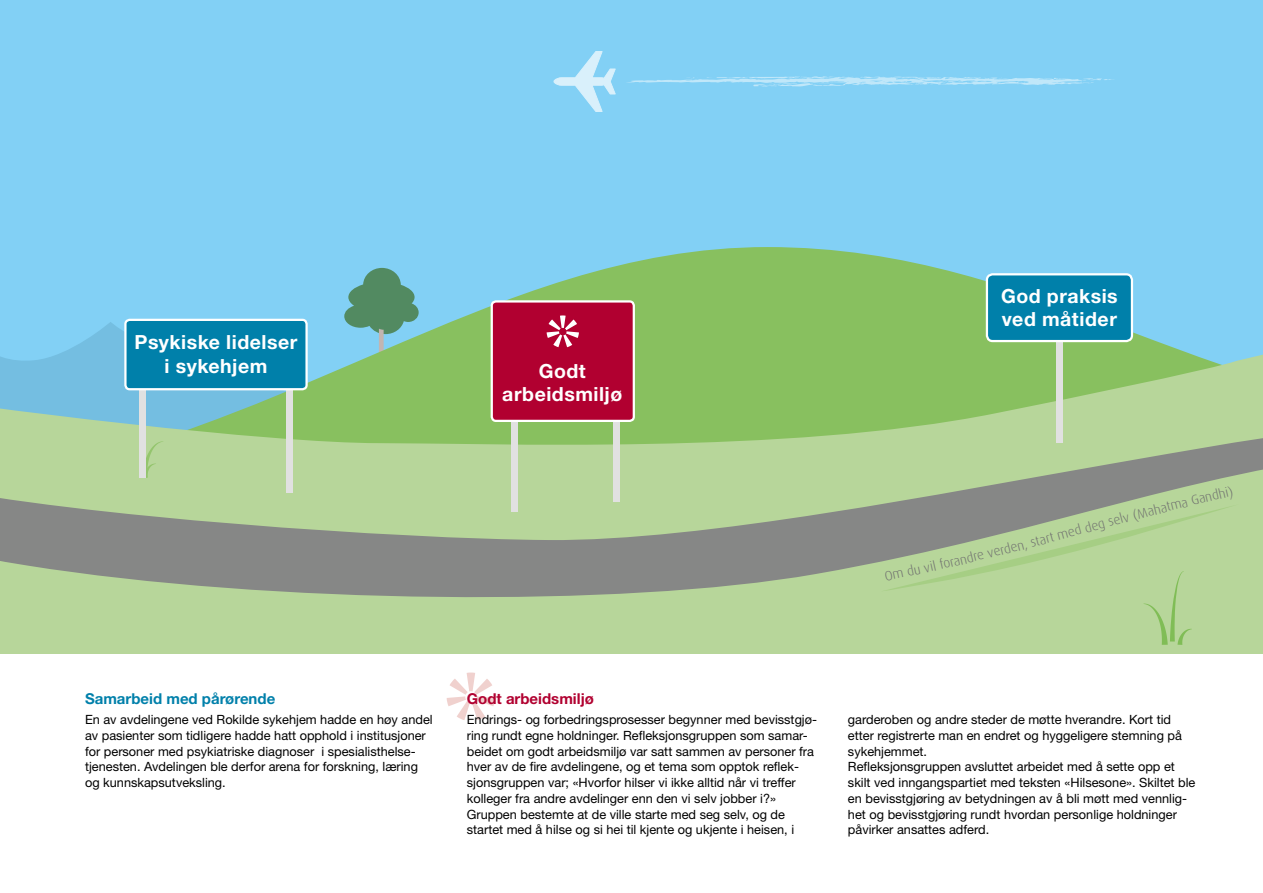
<style>
.page{position:relative;width:1263px;height:893px;background:#fff}
.page>*{position:absolute;margin:0;border:0;box-sizing:border-box;transform-origin:0 0}
.t1{font:700 19.5px/23.4px "Helvetica Neue LT Std";letter-spacing:.025em;color:#fff;text-align:center}
.t2{font:700 15px "Helvetica Neue LT Std";color:#0080aa}
.t3{font:700 15px "Helvetica Neue LT Std";color:#b10030}
.t4{font:300 13.5px "Dax";color:#6e6e6e}
.t5{font:12.75px/15.8px "Helvetica Neue LT Std";color:#000}
</style>
<div class="page">
<div style="left:0;top:0;width:1263px;height:563px;background:#82d0f5"></div>
<div style="left:0;top:608px;width:1263px;height:46px;background:#b7d69a"></div>
<svg style="left:0;top:247px;width:1263px;height:361px"></svg>
<svg style="left:554px;top:51px;width:61px;height:61px"></svg>
<svg style="left:627px;top:76px;width:487px;height:11px"></svg>
<svg style="left:142px;top:441px;width:21px;height:37px"></svg>
<svg style="left:447px;top:672px;width:48px;height:48px"></svg>
<div style="left:140px;top:342px;width:6px;height:135px;background:#e1e1e1"></div>
<div style="left:286px;top:342px;width:6px;height:151px;background:#e1e1e1"></div>
<div style="left:125px;top:320px;width:182px;height:69px;background:#0080aa;border-radius:4px"></div>
<div style="left:124px;top:319px;width:184px;height:71px;border:2px solid #fff;border-radius:4px"></div>
<div style="left:613px;top:388px;width:6px;height:113px;background:#e1e1e1"></div>
<div style="left:512px;top:388px;width:6px;height:124px;background:#e1e1e1"></div>
<div style="left:492px;top:301px;width:142px;height:120px;background:#b10030;border-radius:4px"></div>
<div style="left:491px;top:300px;width:144px;height:122px;border:2px solid #fff;border-radius:4px"></div>
<svg style="left:881px;top:504px;width:358px;height:141px;background:#afca95"></svg>
<div style="left:1056px;top:310px;width:7px;height:133px;background:#e1e1e1"></div>
<div style="left:987px;top:274px;width:145px;height:67px;background:#0080aa;border-radius:6px"></div>
<div style="left:986px;top:273px;width:147px;height:69px;border:2px solid #fff;border-radius:6px"></div>
<svg style="left:547px;top:315px;width:32px;height:32px"></svg>
<h1 class="t1" style="left:135px;top:330px;width:164px">Psykiske lidelser i sykehjem</h1>
<h1 class="t1" style="left:502px;top:359px;width:121px">Godt arbeidsmiljø</h1>
<h1 class="t1" style="left:1001px;top:284px;width:118px;text-align:left">God praksis ved måtider</h1>
<p class="t4" style="left:1197px;top:492px;width:36px;rotate:-13deg">andhi)</p>
<p class="t4" style="left:1146px;top:504px;width:54px;rotate:-14deg">ahatma G</p>
<p class="t4" style="left:1029px;top:535px;width:122px;rotate:-15deg">start med deg selv (M</p>
<p class="t4" style="left:975px;top:549px;width:53px;rotate:-14deg">e verden,</p>
<p class="t4" style="left:922px;top:561px;width:56px;rotate:-13deg">vil forandr</p>
<p class="t4" style="left:883px;top:569px;width:38px;rotate:-12deg">Om du</p>
<p class="t2" style="left:85px;top:690px;width:192px">Samarbeid med pårørende</p>
<p class="t5" style="left:85px;top:712px;width:349px">En av avdelingene ved Rokilde sykehjem hadde en høy andel av pasienter som tidligere hadde hatt opphold i institusjoner for personer med psykiatriske diagnoser i spesialisthelse&shy;tjenesten. Avdelingen ble derfor arena for forskning, læring og kunnskapsutveksling.</p>
<p class="t3" style="left:467px;top:690px;width:129px">Godt arbeidsmiljø</p>
<p class="t5" style="left:467px;top:712px;width:352px">Endrings- og forbedringsprosesser begynner med bevisstgjø&shy;ring rundt egne holdninger. Refleksjonsgruppen som samar&shy;beidet om godt arbeidsmiljø var satt sammen av personer fra hver av de fire avdelingene, og et tema som opptok reflek&shy;sjonsgruppen var; «Hvorfor hilser vi ikke alltid når vi treffer kolleger fra andre avdelinger enn den vi selv jobber i?» Gruppen bestemte at de ville starte med seg selv, og de startet med å hilse og si hei til kjente og ukjente i heisen, i</p>
<p class="t5" style="left:848px;top:712px;width:349px">garderoben og andre steder de møtte hverandre. Kort tid etter registrerte man en endret og hyggeligere stemning på sykehjemmet.<br>Refleksjonsgruppen avsluttet arbeidet med å sette opp et skilt ved inngangspartiet med teksten «Hilsesone». Skiltet ble en bevisstgjøring av betydningen av å bli møtt med vennlig&shy;het og bevisstgjøring rundt hvordan personlige holdninger påvirker ansattes adferd.</p>
</div>
